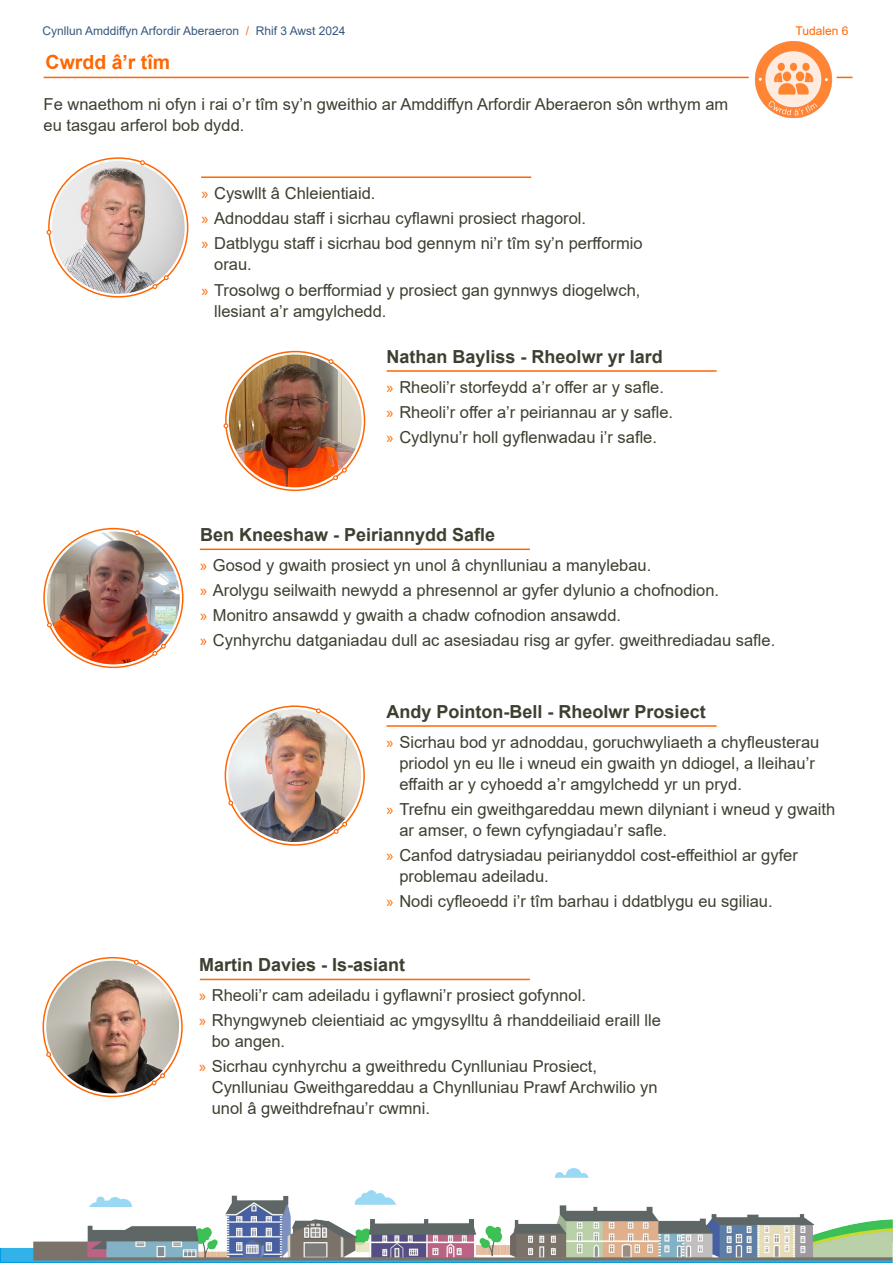
<style>
.page{position:relative;width:893px;height:1263px;background:#fff}
.page>*{position:absolute;margin:0;border:0;box-sizing:border-box;transform-origin:0 0}
.L1_heading_orange_ACDS_2024{font:700 19.5px "Arial";color:#f60}
.Bold_11pt_ACDS_2024{font:700 18px "Arial";color:#3c4030}
.Body_Text_11pt_ACDS{font:16.5px/21px "Arial";color:#3c4030}
.t1{font:12px "Arial";color:#37587e}
.t2{font:12px "Arial";color:#f60}
.s1{color:#f60}
.s2{font-family:"Myriad Pro";color:#f60}
</style>
<div class="page">
<img style="left:0;top:1168px;width:893px;height:95px">
<img style="left:229px;top:355px;width:133px;height:132px;border-radius:66px">
<img style="left:47px;top:532px;width:133px;height:132px;border-radius:66px">
<img style="left:228px;top:709px;width:133px;height:133px;border-radius:66px">
<svg style="left:329px;top:359px;width:4px;height:5px"></svg>
<svg style="left:223px;top:423px;width:5px;height:5px"></svg>
<svg style="left:333px;top:468px;width:14px;height:12px"></svg>
<img style="left:52px;top:161px;width:133px;height:133px;border-radius:66px">
<svg style="left:140px;top:160px;width:5px;height:5px"></svg>
<svg style="left:47px;top:230px;width:4px;height:5px"></svg>
<svg style="left:164px;top:275px;width:5px;height:5px"></svg>
<svg style="left:152px;top:284px;width:5px;height:5px"></svg>
<hr style="left:387px;top:370px;width:330px;height:2px;background:#f60">
<hr style="left:200px;top:549px;width:330px;height:1px;background:#f60">
<hr style="left:200px;top:979px;width:330px;height:1px;background:#f60">
<hr style="left:387px;top:725px;width:330px;height:2px;background:#f60">
<hr style="left:201px;top:176px;width:330px;height:2px;background:#f60">
<svg style="left:152px;top:644px;width:14px;height:12px"></svg>
<svg style="left:47px;top:622px;width:5px;height:5px"></svg>
<svg style="left:135px;top:530px;width:5px;height:5px"></svg>
<svg style="left:334px;top:822px;width:13px;height:12px"></svg>
<svg style="left:228px;top:800px;width:5px;height:5px"></svg>
<svg style="left:316px;top:708px;width:5px;height:5px"></svg>
<img style="left:46px;top:961px;width:133px;height:132px;border-radius:66px">
<svg style="left:152px;top:1073px;width:13px;height:12px"></svg>
<svg style="left:46px;top:1052px;width:5px;height:5px"></svg>
<svg style="left:134px;top:960px;width:5px;height:5px"></svg>
<hr style="left:44px;top:77px;width:808px;height:1px;background:#f60">
<div style="left:749px;top:35px;width:88px;height:88px;background:#fff;border-radius:50%"></div>
<img style="left:755px;top:41px;width:78px;height:78px;border-radius:39px">
<p class="t1" style="left:43px;top:23px;width:305px">Cynllun Amddiffyn Arfordir Aberaeron <span class="s1">/</span> Rhif 3 Awst 2024</p>
<p class="t2" style="left:795px;top:23px;width:54px">Tudalen 6</p>
<p class="L1_heading_orange_ACDS_2024" style="left:46px;top:49px;width:126px">Cwrdd â’r tîm</p>
<p class="Body_Text_11pt_ACDS" style="left:44px;top:94px;width:686px">Fe wnaethom ni ofyn i rai o’r tîm sy’n gweithio ar Amddiffyn Arfordir Aberaeron sôn wrthym am eu tasgau arferol bob dydd.</p>
<p class="Body_Text_11pt_ACDS" style="left:201px;top:182px;width:176px"><span class="s2">»</span> Cyswllt â Chleientiaid.</p>
<p class="Body_Text_11pt_ACDS" style="left:201px;top:208px;width:386px"><span class="s2">»</span> Adnoddau staff i sicrhau cyflawni prosiect rhagorol.</p>
<p class="Body_Text_11pt_ACDS" style="left:214px;top:233px;width:430px;text-indent:-13px"><span class="s2">»</span> Datblygu staff i sicrhau bod gennym ni’r tîm sy’n perfformio orau.</p>
<p class="Body_Text_11pt_ACDS" style="left:214px;top:279px;width:428px;text-indent:-13px"><span class="s2">»</span> Trosolwg o berfformiad y prosiect gan gynnwys diogelwch, llesiant a’r amgylchedd.</p>
<p class="Bold_11pt_ACDS_2024" style="left:387px;top:344px;width:278px">Nathan Bayliss - Rheolwr yr Iard</p>
<p class="Body_Text_11pt_ACDS" style="left:387px;top:376px;width:279px"><span class="s2">»</span> Rheoli’r storfeydd a’r offer ar y safle.</p>
<p class="Body_Text_11pt_ACDS" style="left:387px;top:401px;width:288px"><span class="s2">»</span> Rheoli’r offer a’r peiriannau ar y safle.</p>
<p class="Body_Text_11pt_ACDS" style="left:387px;top:427px;width:272px"><span class="s2">»</span> Cydlynu’r holl gyflenwadau i’r safle.</p>
<p class="Bold_11pt_ACDS_2024" style="left:200px;top:522px;width:297px">Ben Kneeshaw - Peiriannydd Safle</p>
<p class="Body_Text_11pt_ACDS" style="left:200px;top:554px;width:453px"><span class="s2">»</span> Gosod y gwaith prosiect yn unol â chynlluniau a manylebau.</p>
<p class="Body_Text_11pt_ACDS" style="left:200px;top:579px;width:520px"><span class="s2">»</span> Arolygu seilwaith newydd a phresennol ar gyfer dylunio a chofnodion.</p>
<p class="Body_Text_11pt_ACDS" style="left:200px;top:605px;width:422px"><span class="s2">»</span> Monitro ansawdd y gwaith a chadw cofnodion ansawdd.</p>
<p class="Body_Text_11pt_ACDS" style="left:200px;top:630px;width:576px"><span class="s2">»</span> Cynhyrchu datganiadau dull ac asesiadau risg ar gyfer. gweithrediadau safle.</p>
<p class="Bold_11pt_ACDS_2024" style="left:387px;top:699px;width:321px">Andy Pointon-Bell - Rheolwr Prosiect</p>
<p class="Body_Text_11pt_ACDS" style="left:399px;top:731px;width:422px;text-indent:-13px"><span class="s2">»</span> Sicrhau bod yr adnoddau, goruchwyliaeth a chyfleusterau priodol yn eu lle i wneud ein gwaith yn ddiogel, a lleihau’r effaith ar y cyhoedd a’r amgylchedd yr un pryd.</p>
<p class="Body_Text_11pt_ACDS" style="left:399px;top:798px;width:437px;text-indent:-13px"><span class="s2">»</span> Trefnu ein gweithgareddau mewn dilyniant i wneud y gwaith ar amser, o fewn cyfyngiadau’r safle.</p>
<p class="Body_Text_11pt_ACDS" style="left:399px;top:845px;width:400px;text-indent:-13px"><span class="s2">»</span> Canfod datrysiadau peirianyddol cost-effeithiol ar gyfer problemau adeiladu.</p>
<p class="Body_Text_11pt_ACDS" style="left:387px;top:891px;width:388px"><span class="s2">»</span> Nodi cyfleoedd i’r tîm barhau i ddatblygu eu sgiliau.</p>
<p class="Bold_11pt_ACDS_2024" style="left:199px;top:952px;width:208px">Martin Davies - Is-asiant</p>
<p class="Body_Text_11pt_ACDS" style="left:199px;top:984px;width:388px"><span class="s2">»</span> Rheoli’r cam adeiladu i gyflawni’r prosiect gofynnol.</p>
<p class="Body_Text_11pt_ACDS" style="left:212px;top:1009px;width:451px;text-indent:-13px"><span class="s2">»</span> Rhyngwyneb cleientiaid ac ymgysylltu â rhanddeiliaid eraill lle bo angen.</p>
<p class="Body_Text_11pt_ACDS" style="left:212px;top:1056px;width:447px;text-indent:-13px"><span class="s2">»</span> Sicrhau cynhyrchu a gweithredu Cynlluniau Prosiect,<br>Cynlluniau Gweithgareddau a Chynlluniau Prawf Archwilio yn unol â gweithdrefnau’r cwmni.</p>
</div>
